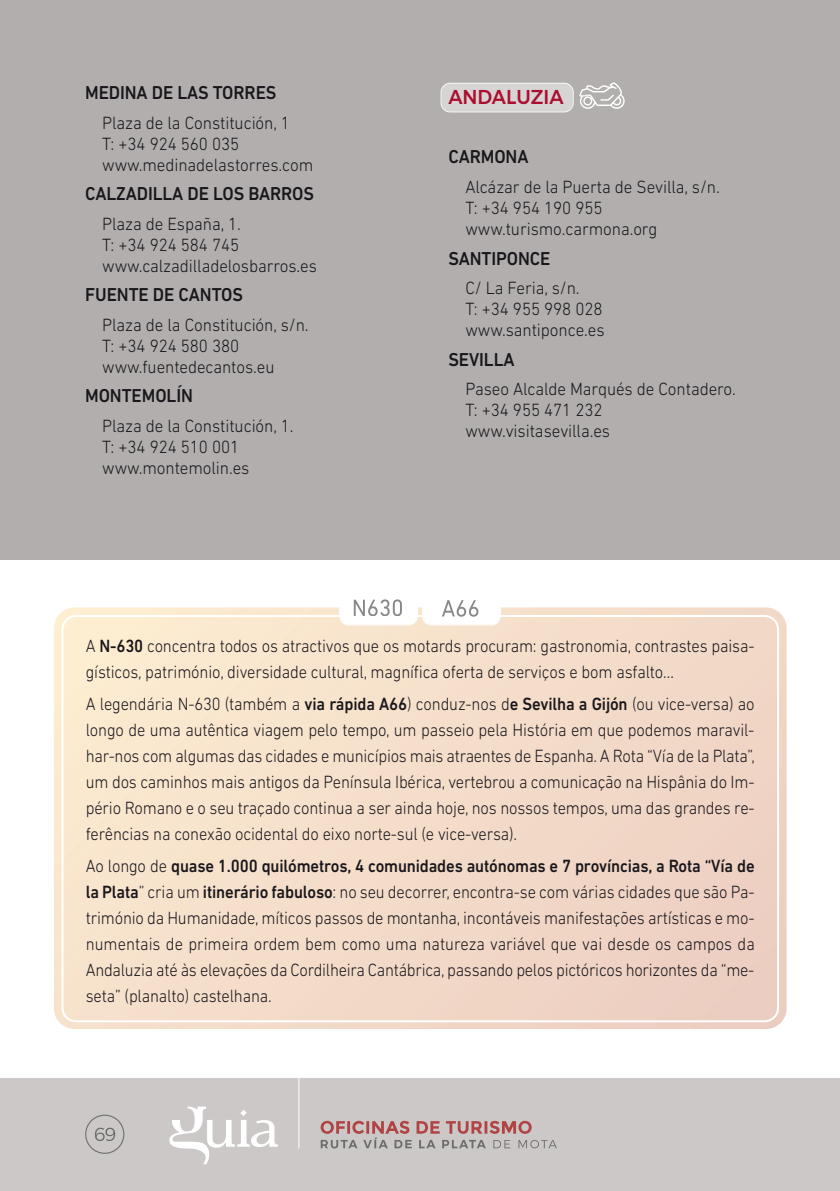
<style>
.page{position:relative;width:840px;height:1191px;background:#fff}
.page>*{position:absolute;margin:0;border:0;box-sizing:border-box;transform-origin:0 0}
.t1{font:500 20px "Montserrat";color:#ab0f2f;scale:.95 1}
.t2{font:500 19px "DIN Next LT Pro";letter-spacing:-.005em;color:#1a171c;scale:.95 1}
.t3{font:300 18px/26px "DIN Next LT Pro";letter-spacing:-.005em;color:#1a171c;text-align:justify;scale:.92 1}
.t4{font:300 18px/21px "DIN Next LT Pro";letter-spacing:-.005em;color:#1a171c;scale:.95 1}
.s1{font-weight:500}
</style>
<div class="page">
<div style="left:0;top:0;width:839px;height:559px;background:#b1aead"></div>
<div style="left:0;top:1077px;width:839px;height:114px;background:#cbc8c7"></div>
<svg style="left:85px;top:1114px;width:39px;height:39px"></svg>
<hr style="left:298px;top:1077px;width:1px;height:71px;background:#fff">
<svg style="left:169px;top:1106px;width:109px;height:58px"></svg>
<svg style="left:320px;top:1120px;width:236px;height:28px"></svg>
<hr style="left:0;top:1077px;width:839px;height:1px;background:#fff">
<svg style="left:61px;top:615px;width:717px;height:407px;background:#f4ddc9"></svg>
<div style="left:340px;top:593px;width:77px;height:31px;background:#fff;border-radius:9px"></div>
<div style="left:339px;top:592px;width:79px;height:33px;border:2px solid #fff;border-radius:10px"></div>
<svg style="left:579px;top:82px;width:45px;height:27px"></svg>
<div style="left:443px;top:84px;width:129px;height:27px;background:#d7d5d4"></div>
<div style="left:440px;top:83px;width:133px;height:29px;border:2px solid #fff;border-radius:10px"></div>
<svg style="left:353px;top:599px;width:49px;height:17px"></svg>
<div style="left:423px;top:593px;width:76px;height:31px;background:#fff;border-radius:9px"></div>
<div style="left:422px;top:592px;width:78px;height:33px;border:2px solid #fff;border-radius:10px"></div>
<svg style="left:442px;top:600px;width:36px;height:16px"></svg>
<p class="t2" style="left:85px;top:86px;width:203px">MEDINA DE LAS TORRES</p>
<p class="t4" style="left:102px;top:114px;width:224px">Plaza de la Constitución, 1<br>T: +34 924 560 035 www.medinadelastorres.com</p>
<p class="t2" style="left:85px;top:187px;width:242px">CALZADILLA DE LOS BARROS</p>
<p class="t4" style="left:102px;top:215px;width:227px">Plaza de España, 1.<br>T: +34 924 584 745 www.calzadilladelosbarros.es</p>
<p class="t2" style="left:85px;top:288px;width:168px">FUENTE DE CANTOS</p>
<p class="t4" style="left:102px;top:316px;width:219px">Plaza de la Constitución, s/n.<br>T: +34 924 580 380 www.fuentedecantos.eu</p>
<p class="t2" style="left:85px;top:389px;width:115px">MONTEMOLÍN</p>
<p class="t4" style="left:102px;top:417px;width:203px">Plaza de la Constitución, 1.<br>T: +34 924 510 001 www.montemolin.es</p>
<p class="t1" style="left:448px;top:85px;width:123px">ANDALUZIA</p>
<p class="t2" style="left:448px;top:150px;width:86px">CARMONA</p>
<p class="t4" style="left:465px;top:178px;width:269px">Alcázar de la Puerta de Sevilla, s/n.<br>T: +34 954 190 955 www.turismo.carmona.org</p>
<p class="t2" style="left:448px;top:251px;width:109px">SANTIPONCE</p>
<p class="t4" style="left:465px;top:279px;width:148px">C/ La Feria, s/n.<br>T: +34 955 998 028 www.santiponce.es</p>
<p class="t2" style="left:448px;top:353px;width:71px">SEVILLA</p>
<p class="t4" style="left:465px;top:380px;width:286px">Paseo Alcalde Marqués de Contadero.<br>T: +34 955 471 232 www.visitasevilla.es</p>
<p class="t3" style="left:86px;top:634px;width:728px">A <span class="s1">N-630</span> concentra todos os atractivos que os motards procuram: gastronomia, contrastes paisa&shy;gísticos, património, diversidade cultural, magnífica oferta de serviços e bom asfalto…</p>
<p class="t3" style="left:86px;top:692px;width:728px">A legendária N-630 (também a <span class="s1">via rápida A66</span>) conduz-nos d<span class="s1">e Sevilha a Gijón</span> (ou vice-versa) ao longo de uma autêntica viagem pelo tempo, um passeio pela História em que podemos maravil&shy;har-nos com algumas das cidades e municípios mais atraentes de Espanha. A Rota “Vía de la Plata”, um dos caminhos mais antigos da Península Ibérica, vertebrou a comunicação na Hispânia do Im&shy;pério Romano e o seu traçado continua a ser ainda hoje, nos nossos tempos, uma das grandes re&shy;ferências na conexão ocidental do eixo norte-sul (e vice-versa).</p>
<p class="t3" style="left:86px;top:854px;width:728px">Ao longo de <span class="s1">quase 1.000 quilómetros, 4 comunidades autónomas e 7 províncias, a Rota “Vía de la Plata</span>” cria um <span class="s1">itinerário fabuloso</span>: no seu decorrer, encontra-se com várias cidades que são Pa&shy;trimónio da Humanidade, míticos passos de montanha, incontáveis manifestações artísticas e mo&shy;numentais de primeira ordem bem como uma natureza variável que vai desde os campos da Andaluzia até às elevações da Cordilheira Cantábrica, passando pelos pictóricos horizontes da “me&shy;seta” (planalto) castelhana.</p>
</div>
